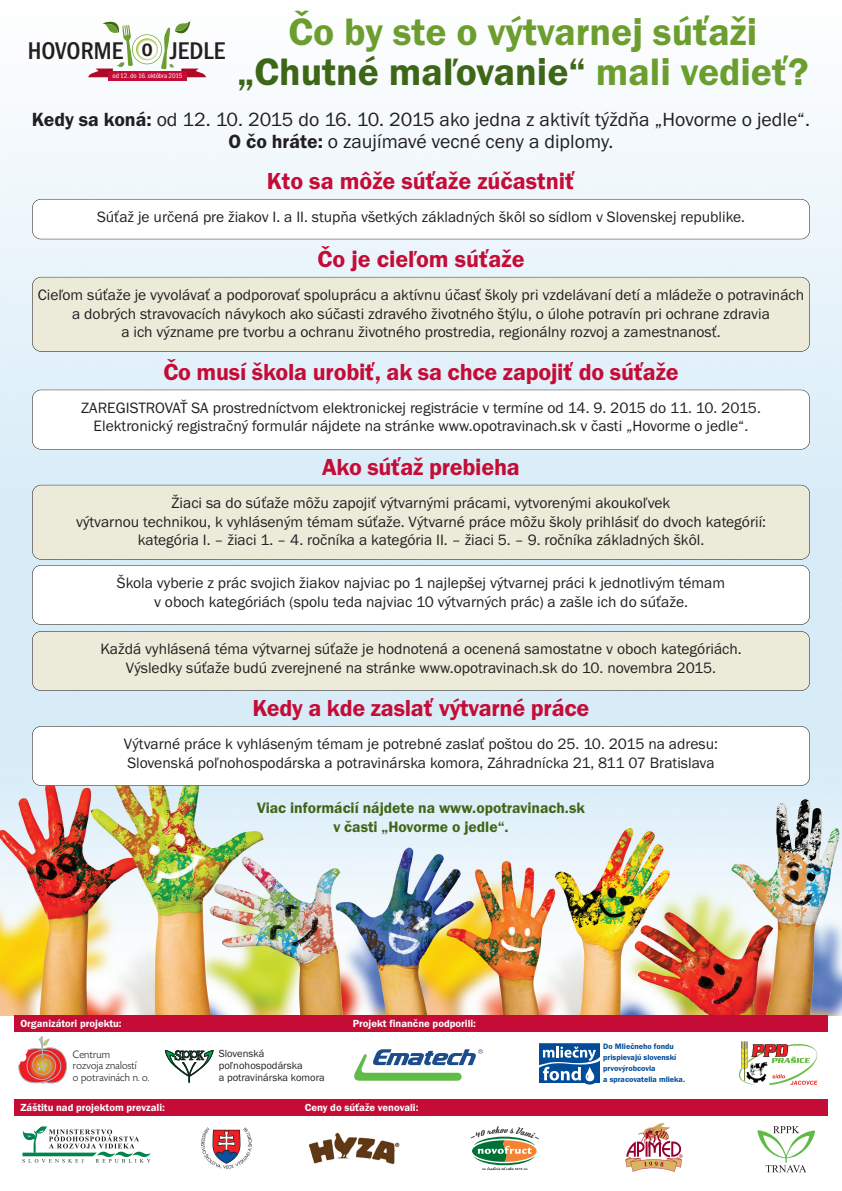
<style>
.page{position:relative;width:842px;height:1191px;background:#fff}
.page>*{position:absolute;margin:0;border:0;box-sizing:border-box;transform-origin:0 0}
.t1{font:600 39.6px/39.7px "Franklin Gothic Itc TCE";color:#6c9e2f;text-align:center}
.t2{font:500 condensed 25px "Franklin Gothic Itc TCE";color:#231f20}
.t3{font:600 24px "Franklin Gothic Itc TCE";letter-spacing:-.01em;color:#c40c37}
.t4{font:19.8px/22.6px "Franklin Gothic Itc TCE";color:#231f20;text-align:center}
.t5{font:15.6px/18.4px "Franklin Gothic Itc TCE";color:#231f20;text-align:center}
.t6{font:600 15.6px/18.4px "Franklin Gothic Itc TCE";color:#3e6617;text-align:center}
.t7{font:300 11.2px/11.6px "Today Sans Ce";letter-spacing:.015em;color:#231f20}
.t8{font:600 10.7px "Franklin Gothic Itc TCE";color:#fff}
.t9{font:600 10.6px "Franklin Gothic Itc TCE";color:#fff}
.t10{font:10.6px/11.6px "Franklin Gothic";color:#231f20}
.t11{font:600 8.1px/11px "Franklin Gothic Itc TCE";color:#014c98}
.t12{font:condensed 7px "Franklin Gothic Itc TCE";color:#fff}
.s1{color:#3e6617}
.s2{font-weight:600}
</style>
<div class="page">
<img style="left:0;top:509px;width:842px;height:506px">
<img style="left:0;top:77px;width:842px;height:432px">
<div style="left:108px;top:71px;width:78px;height:9px;background:#c40c37"></div>
<svg style="left:88px;top:20px;width:118px;height:57px"></svg>
<div style="left:32px;top:199px;width:778px;height:40px;background:#fff;border-radius:9px"></div>
<div style="left:32px;top:199px;width:778px;height:40px;border:1px solid #231f20;border-radius:9px"></div>
<div style="left:32px;top:277px;width:778px;height:74px;background:#ecebda;border-radius:9px"></div>
<div style="left:32px;top:277px;width:778px;height:75px;border:1px solid #231f20;border-radius:9px"></div>
<div style="left:32px;top:390px;width:778px;height:59px;background:#fff;border-radius:9px"></div>
<div style="left:32px;top:390px;width:778px;height:59px;border:1px solid #231f20;border-radius:9px"></div>
<div style="left:32px;top:726px;width:778px;height:59px;background:#fff;border-radius:9px"></div>
<div style="left:32px;top:726px;width:778px;height:60px;border:1px solid #231f20;border-radius:9px"></div>
<div style="left:32px;top:485px;width:778px;height:74px;background:#ecebda;border-radius:9px"></div>
<div style="left:32px;top:485px;width:778px;height:74px;border:1px solid #231f20;border-radius:9px"></div>
<div style="left:32px;top:565px;width:778px;height:59px;background:#fff;border-radius:9px"></div>
<div style="left:32px;top:565px;width:778px;height:60px;border:1px solid #231f20;border-radius:9px"></div>
<div style="left:32px;top:631px;width:778px;height:59px;background:#ecebda;border-radius:9px"></div>
<div style="left:32px;top:631px;width:778px;height:60px;border:1px solid #231f20;border-radius:9px"></div>
<div style="left:14px;top:1015px;width:339px;height:17px;background:#c40c37"></div>
<div style="left:347px;top:1015px;width:321px;height:17px;background:#c40c37"></div>
<div style="left:427px;top:1015px;width:401px;height:17px;background:#c40c37"></div>
<div style="left:14px;top:1099px;width:339px;height:17px;background:#c40c37"></div>
<div style="left:347px;top:1099px;width:321px;height:17px;background:#c40c37"></div>
<div style="left:427px;top:1099px;width:401px;height:17px;background:#c40c37"></div>
<svg style="left:165px;top:1050px;width:48px;height:33px"></svg>
<svg style="left:18px;top:1036px;width:49px;height:47px"></svg>
<img style="left:201px;top:1127px;width:51px;height:42px">
<svg style="left:539px;top:1043px;width:61px;height:41px"></svg>
<svg style="left:354px;top:1049px;width:129px;height:31px"></svg>
<img style="left:308px;top:1133px;width:92px;height:31px">
<svg style="left:471px;top:1126px;width:68px;height:44px"></svg>
<svg style="left:757px;top:1126px;width:58px;height:46px"></svg>
<img style="left:738px;top:1041px;width:80px;height:44px">
<svg style="left:22px;top:1126px;width:129px;height:36px"></svg>
<svg style="left:625px;top:1123px;width:58px;height:48px"></svg>
<h1 class="t1" style="left:237px;top:16px;width:573px">Čo by ste o výtvarnej súťaži <span class="s1">„Chutné maľovanie“</span> mali vedieť?</h1>
<p class="t4" style="left:32px;top:109px;width:780px"><span class="s2">Kedy sa koná:</span> od 12. 10. 2015 do 16. 10. 2015 ako jedna z aktivít týždňa „Hovorme o jedle“.<br><span class="s2">O čo hráte:</span> o zaujímavé vecné ceny a diplomy.</p>
<h2 class="t2" style="left:28px;top:36px;width:97px">HOVORME</h2>
<h2 class="t2" style="left:170px;top:36px;width:57px">JEDLE</h2>
<p class="t12" style="left:112px;top:72px;width:71px">od 12. do 16. októbra 2015</p>
<h2 class="t2" style="left:141px;top:33px;width:13px">o</h2>
<h3 class="t3" style="left:267px;top:173px;width:310px">Kto sa môže súťaže zúčastniť</h3>
<p class="t5" style="left:97px;top:209px;width:649px">Súťaž je určená pre žiakov I. a II. stupňa všetkých základných škôl so sídlom v Slovenskej republike.</p>
<h3 class="t3" style="left:317px;top:251px;width:209px">Čo je cieľom súťaže</h3>
<p class="t5" style="left:38px;top:287px;width:768px">Cieľom súťaže je vyvolávať a podporovať spoluprácu a aktívnu účasť školy pri vzdelávaní detí a mládeže o potravinách a dobrých stravovacích návykoch ako súčasti zdravého životného štýlu, o úlohe potravín pri ochrane zdravia<br>a ich význame pre tvorbu a ochranu životného prostredia, regionálny rozvoj a zamestnanosť.</p>
<h3 class="t3" style="left:163px;top:363px;width:517px">Čo musí škola urobiť, ak sa chce zapojiť do súťaže</h3>
<p class="t5" style="left:81px;top:400px;width:681px">ZAREGISTROVAŤ SA prostredníctvom elektronickej registrácie v termíne od 14. 9. 2015 do 11. 10. 2015.<br>Elektronický registračný formulár nájdete na stránke www.opotravinach.sk v časti „Hovorme o jedle“.</p>
<h3 class="t3" style="left:322px;top:459px;width:199px">Ako súťaž prebieha</h3>
<p class="t5" style="left:76px;top:495px;width:691px">Žiaci sa do súťaže môžu zapojiť výtvarnými prácami, vytvorenými akoukoľvek<br>výtvarnou technikou, k vyhláseným témam súťaže. Výtvarné práce môžu školy prihlásiť do dvoch kategórií: kategória I. – žiaci 1. – 4. ročníka a kategória II. – žiaci 5. – 9. ročníka základných škôl.</p>
<p class="t5" style="left:117px;top:575px;width:610px">Škola vyberie z prác svojich žiakov najviac po 1 najlepšej výtvarnej práci k jednotlivým témam v oboch kategóriách (spolu teda najviac 10 výtvarných prác) a zašle ich do súťaže.</p>
<p class="t5" style="left:100px;top:641px;width:643px">Každá vyhlásená téma výtvarnej súťaže je hodnotená a ocenená samostatne v oboch kategóriách.<br>Výsledky súťaže budú zverejnené na stránke www.opotravinach.sk do 10. novembra 2015.</p>
<h3 class="t3" style="left:253px;top:700px;width:338px">Kedy a kde zaslať výtvarné práce</h3>
<p class="t5" style="left:124px;top:736px;width:595px;text-align:left">Výtvarné práce k vyhláseným témam je potrebné zaslať poštou do 25. 10. 2015 na adresu:<br>Slovenská poľnohospodárska a potravinárska komora, Záhradnícka 21, 811 07 Bratislava</p>
<p class="t6" style="left:257px;top:800px;width:329px">Viac informácií nájdete na www.opotravinach.sk v časti „Hovorme o jedle“.</p>
<p class="t9" style="left:20px;top:1019px;width:103px">Organizátori projektu:</p>
<p class="t7" style="left:73px;top:1048px;width:78px">Centrum<br>rozvoja znalostí<br>o potravinách n. o.</p>
<p class="t10" style="left:219px;top:1049px;width:108px">Slovenská poľnohospodárska<br>a potravinárska komora</p>
<p class="t9" style="left:353px;top:1019px;width:125px">Projekt finančne podporili:</p>
<p class="t8" style="left:20px;top:1104px;width:146px">Záštitu nad projektom prevzali:</p>
<p class="t9" style="left:305px;top:1104px;width:115px">Ceny do súťaže venovali:</p>
<p class="t11" style="left:603px;top:1041px;width:83px">Do Mliečneho fondu prispievajú slovenskí prvovýrobcovia<br>a spracovatelia mlieka.</p>
</div>
